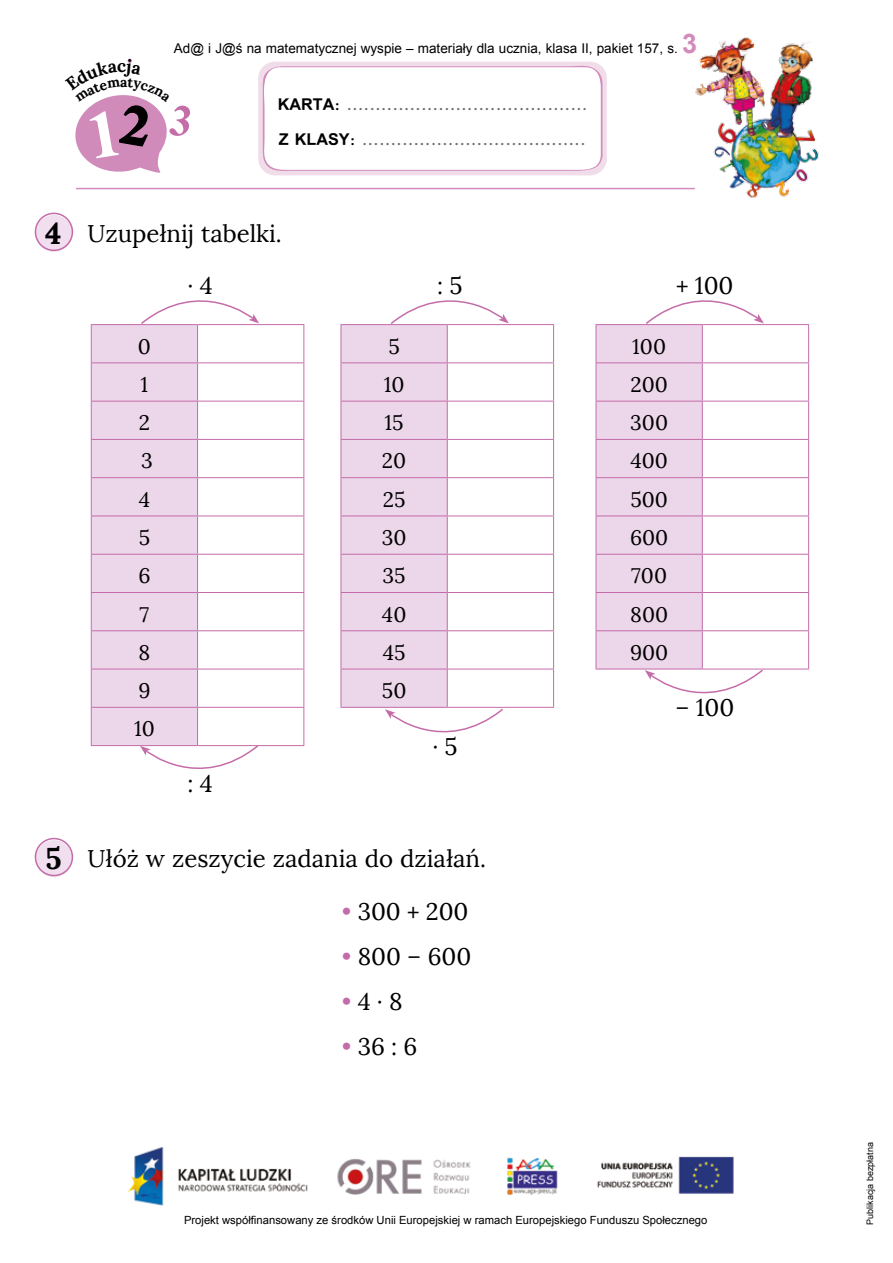
<style>
.page{position:relative;width:893px;height:1263px;background:#fff}
.page>*{position:absolute;margin:0;border:0;box-sizing:border-box;transform-origin:0 0}
.t1{font:24px "Lora";color:#000}
.t2{font:21px/38.2px "Lora";color:#000;text-align:center}
.t3{font:700 18px/35.2px "Simplified Arabic";color:#706f6f}
.t4{font:700 17.55px "Lora";color:#000}
.t5{font:700 13.95px "Lora";color:#000}
.t6{font:13.5px "Arial";color:#000}
.t7{font:11.25px "Arial";color:#000}
.t8{font:9px "Arial";color:#000}
.s1{font-weight:700;font-size:27px;color:#d28bbb}
.s2{color:#000}
.s3{font-weight:700;font-size:30px}
.s4{color:#c46ca9}
</style>
<div class="page">
<hr style="left:76px;top:188px;width:619px;height:1px;background:#d28bbb">
<div style="left:258px;top:62px;width:349px;height:113px;background:#f1dcea;border-radius:17px"></div>
<svg style="left:259px;top:65px;width:343px;height:106px;background:#fdfbfc"></svg>
<img style="left:695px;top:37px;width:124px;height:161px">
<img style="left:127px;top:1147px;width:607px;height:59px">
<svg style="left:35px;top:213px;width:38px;height:38px"></svg>
<svg style="left:35px;top:838px;width:38px;height:38px"></svg>
<hr style="left:198px;top:324px;width:106px;height:1px;background:#c46ca9">
<hr style="left:303px;top:325px;width:1px;height:37px;background:#c46ca9">
<hr style="left:198px;top:362px;width:106px;height:1px;background:#c46ca9">
<hr style="left:303px;top:363px;width:1px;height:38px;background:#c46ca9">
<hr style="left:198px;top:401px;width:106px;height:1px;background:#c46ca9">
<hr style="left:303px;top:402px;width:1px;height:37px;background:#c46ca9">
<hr style="left:198px;top:439px;width:106px;height:1px;background:#c46ca9">
<hr style="left:303px;top:440px;width:1px;height:37px;background:#c46ca9">
<hr style="left:198px;top:477px;width:106px;height:1px;background:#c46ca9">
<hr style="left:303px;top:478px;width:1px;height:37px;background:#c46ca9">
<hr style="left:198px;top:515px;width:106px;height:1px;background:#c46ca9">
<hr style="left:303px;top:516px;width:1px;height:38px;background:#c46ca9">
<hr style="left:198px;top:554px;width:106px;height:1px;background:#c46ca9">
<hr style="left:303px;top:555px;width:1px;height:37px;background:#c46ca9">
<hr style="left:198px;top:592px;width:106px;height:1px;background:#c46ca9">
<hr style="left:303px;top:593px;width:1px;height:37px;background:#c46ca9">
<hr style="left:198px;top:630px;width:106px;height:1px;background:#c46ca9">
<hr style="left:303px;top:631px;width:1px;height:38px;background:#c46ca9">
<hr style="left:198px;top:669px;width:106px;height:1px;background:#c46ca9">
<hr style="left:303px;top:669px;width:1px;height:38px;background:#c46ca9">
<hr style="left:198px;top:707px;width:106px;height:1px;background:#c46ca9">
<hr style="left:303px;top:708px;width:1px;height:37px;background:#c46ca9">
<hr style="left:198px;top:745px;width:106px;height:1px;background:#c46ca9">
<hr style="left:447px;top:324px;width:107px;height:1px;background:#c46ca9">
<hr style="left:553px;top:325px;width:1px;height:37px;background:#c46ca9">
<hr style="left:447px;top:362px;width:107px;height:1px;background:#c46ca9">
<hr style="left:553px;top:363px;width:1px;height:38px;background:#c46ca9">
<hr style="left:447px;top:401px;width:107px;height:1px;background:#c46ca9">
<hr style="left:553px;top:402px;width:1px;height:37px;background:#c46ca9">
<hr style="left:447px;top:439px;width:107px;height:1px;background:#c46ca9">
<hr style="left:553px;top:440px;width:1px;height:37px;background:#c46ca9">
<hr style="left:447px;top:477px;width:107px;height:1px;background:#c46ca9">
<hr style="left:553px;top:478px;width:1px;height:37px;background:#c46ca9">
<hr style="left:447px;top:515px;width:107px;height:1px;background:#c46ca9">
<hr style="left:553px;top:516px;width:1px;height:38px;background:#c46ca9">
<hr style="left:447px;top:554px;width:107px;height:1px;background:#c46ca9">
<hr style="left:553px;top:555px;width:1px;height:37px;background:#c46ca9">
<hr style="left:447px;top:592px;width:107px;height:1px;background:#c46ca9">
<hr style="left:553px;top:593px;width:1px;height:37px;background:#c46ca9">
<hr style="left:447px;top:630px;width:107px;height:1px;background:#c46ca9">
<hr style="left:553px;top:631px;width:1px;height:38px;background:#c46ca9">
<hr style="left:447px;top:669px;width:107px;height:1px;background:#c46ca9">
<hr style="left:553px;top:669px;width:1px;height:38px;background:#c46ca9">
<hr style="left:447px;top:707px;width:107px;height:1px;background:#c46ca9">
<hr style="left:340px;top:324px;width:107px;height:1px;background:#c46ca9">
<hr style="left:340px;top:325px;width:1px;height:37px;background:#c46ca9">
<hr style="left:340px;top:362px;width:107px;height:1px;background:#c46ca9">
<hr style="left:340px;top:363px;width:1px;height:38px;background:#c46ca9">
<hr style="left:340px;top:401px;width:107px;height:1px;background:#c46ca9">
<hr style="left:340px;top:402px;width:1px;height:37px;background:#c46ca9">
<hr style="left:340px;top:439px;width:107px;height:1px;background:#c46ca9">
<hr style="left:340px;top:440px;width:1px;height:37px;background:#c46ca9">
<hr style="left:340px;top:477px;width:107px;height:1px;background:#c46ca9">
<hr style="left:340px;top:478px;width:1px;height:37px;background:#c46ca9">
<hr style="left:340px;top:515px;width:107px;height:1px;background:#c46ca9">
<hr style="left:340px;top:516px;width:1px;height:38px;background:#c46ca9">
<hr style="left:340px;top:554px;width:107px;height:1px;background:#c46ca9">
<hr style="left:340px;top:555px;width:1px;height:37px;background:#c46ca9">
<hr style="left:340px;top:592px;width:107px;height:1px;background:#c46ca9">
<hr style="left:340px;top:593px;width:1px;height:37px;background:#c46ca9">
<hr style="left:340px;top:630px;width:107px;height:1px;background:#c46ca9">
<hr style="left:340px;top:631px;width:1px;height:38px;background:#c46ca9">
<hr style="left:340px;top:669px;width:1px;height:38px;background:#c46ca9">
<hr style="left:340px;top:707px;width:107px;height:1px;background:#c46ca9">
<hr style="left:702px;top:324px;width:107px;height:1px;background:#c46ca9">
<hr style="left:808px;top:325px;width:1px;height:37px;background:#c46ca9">
<hr style="left:702px;top:362px;width:107px;height:1px;background:#c46ca9">
<hr style="left:808px;top:363px;width:1px;height:38px;background:#c46ca9">
<hr style="left:702px;top:401px;width:107px;height:1px;background:#c46ca9">
<hr style="left:808px;top:402px;width:1px;height:37px;background:#c46ca9">
<hr style="left:702px;top:439px;width:107px;height:1px;background:#c46ca9">
<hr style="left:808px;top:440px;width:1px;height:37px;background:#c46ca9">
<hr style="left:702px;top:477px;width:107px;height:1px;background:#c46ca9">
<hr style="left:808px;top:478px;width:1px;height:37px;background:#c46ca9">
<hr style="left:702px;top:515px;width:107px;height:1px;background:#c46ca9">
<hr style="left:808px;top:516px;width:1px;height:38px;background:#c46ca9">
<hr style="left:702px;top:554px;width:107px;height:1px;background:#c46ca9">
<hr style="left:808px;top:555px;width:1px;height:37px;background:#c46ca9">
<hr style="left:702px;top:592px;width:107px;height:1px;background:#c46ca9">
<hr style="left:808px;top:593px;width:1px;height:37px;background:#c46ca9">
<hr style="left:702px;top:630px;width:107px;height:1px;background:#c46ca9">
<hr style="left:808px;top:631px;width:1px;height:38px;background:#c46ca9">
<hr style="left:702px;top:669px;width:107px;height:1px;background:#c46ca9">
<svg style="left:596px;top:300px;width:169px;height:394px"></svg>
<svg style="left:341px;top:300px;width:168px;height:433px"></svg>
<svg style="left:91px;top:300px;width:169px;height:469px"></svg>
<svg style="left:75px;top:59px;width:115px;height:114px"></svg>
<p class="t4" style="left:117px;top:55px;width:11px">c</p>
<p class="t5" style="left:120px;top:73px;width:9px">a</p>
<p class="t6" style="left:174px;top:39px;width:525px">Ad@ i J@ś na matematycznej wyspie – materiały dla ucznia, klasa II, pakiet 157, s. <span class="s1">3</span></p>
<p class="t3" style="left:278px;top:87px;width:311px"><span class="s2">KARTA:</span> ..........................................<br><span class="s2">Z KLASY:</span> .......................................</p>
<h1 class="t1" style="left:45px;top:219px;width:238px"><span class="s3">4</span> Uzupełnij tabelki.</h1>
<p class="t2" style="left:134px;top:327px;width:22px">0<br>1<br>2<br>3<br>4<br>5<br>6<br>7<br>8<br>9<br>10</p>
<h1 class="t1" style="left:187px;top:271px;width:27px">· 4</h1>
<h1 class="t1" style="left:187px;top:768px;width:27px">: 4</h1>
<p class="t2" style="left:382px;top:327px;width:26px">5<br>10<br>15<br>20<br>25<br>30<br>35<br>40<br>45<br>50</p>
<h1 class="t1" style="left:437px;top:271px;width:27px">: 5</h1>
<h1 class="t1" style="left:432px;top:732px;width:27px">· 5</h1>
<h1 class="t1" style="left:45px;top:844px;width:442px"><span class="s3">5</span> Ułóż w zeszycie zadania do działań.</h1>
<h1 class="t1" style="left:342px;top:897px;width:128px"><span class="s4">•</span> 300 + 200</h1>
<h1 class="t1" style="left:342px;top:942px;width:131px"><span class="s4">•</span> 800 – 600</h1>
<h1 class="t1" style="left:342px;top:987px;width:63px"><span class="s4">•</span> 4 · 8</h1>
<h1 class="t1" style="left:342px;top:1032px;width:77px"><span class="s4">•</span> 36 : 6</h1>
<h1 class="t1" style="left:676px;top:271px;width:59px">+ 100</h1>
<p class="t2" style="left:630px;top:327px;width:40px;text-align:justify">100<br>200<br>300<br>400<br>500<br>600<br>700<br>800<br>900</p>
<h1 class="t1" style="left:675px;top:693px;width:61px">– 100</h1>
<p class="t7" style="left:184px;top:1212px;width:525px">Projekt współfinansowany ze środków Unii Europejskiej w ramach Europejskiego Funduszu Społecznego</p>
<p class="t8" style="left:864px;top:1225px;width:84px;rotate:-90deg">Publikacja bezpłatna</p>
</div>
